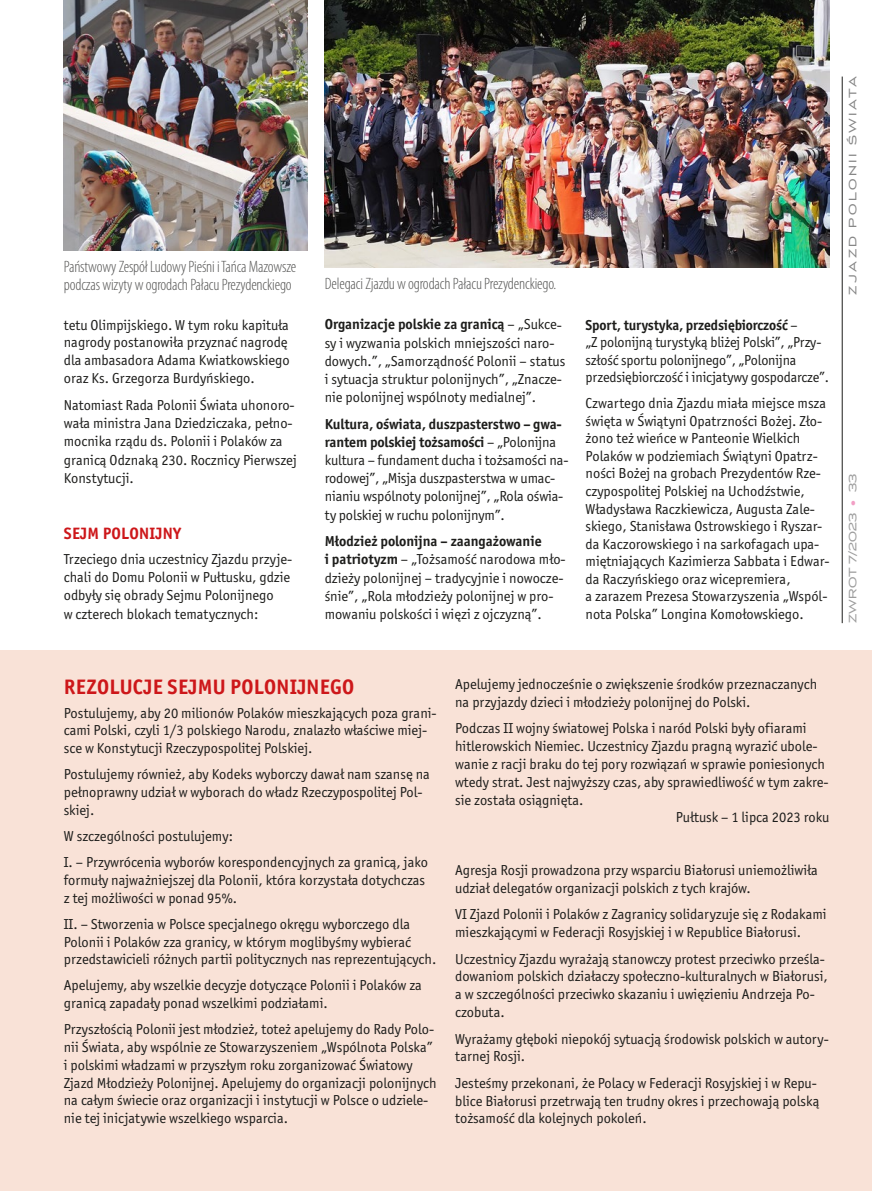
<style>
.page{position:relative;width:872px;height:1191px;background:#fff}
.page>*{position:absolute;margin:0;border:0;box-sizing:border-box;transform-origin:0 0}
.t1{font:700 21px "Officina Sans Itc TOT";letter-spacing:.015em;color:#cd171a}
.t2{font:300 condensed 16.5px/18px "Myriad Pro";letter-spacing:-.01em;color:#575756}
.t3{font:700 16.5px "Officina Sans Itc TOT";letter-spacing:.015em;color:#cd171a}
.t4{font:14.4px/17.5px "Officina Sans Itc TOT";color:#1d1d1b}
.t5{font:12px "Luxury Gold";letter-spacing:.2em;color:#878787}
.t6{font:12px "Luxury Gold";letter-spacing:.015em;color:#9d9d9d}
.s1{font-weight:700}
.s2{color:#f29fc5}
</style>
<div class="page">
<div style="left:0;top:651px;width:872px;height:540px;background:#f9e2d7"></div>
<hr style="left:842px;top:77px;width:1px;height:546px;background:#1d1d1b">
<img style="left:325px;top:0;width:504px;height:268px">
<img style="left:64px;top:0;width:244px;height:251px">
<p class="t2" style="left:64px;top:258px;width:234px">Państwowy Zespół Ludowy Pieśni i Tańca Mazowsze podczas wizyty w ogrodach Pałacu Prezydenckiego</p>
<p class="t4" style="left:64px;top:316px;width:227px">tetu Olimpijskiego. W tym roku kapituła nagrody postanowiła przyznać nagrodę dla ambasadora Adama Kwiatkowskiego oraz Ks. Grzegorza Burdyńskiego.</p>
<p class="t4" style="left:64px;top:396px;width:235px;line-height:18.3px">Natomiast Rada Polonii Świata uhonoro&shy;wała ministra Jana Dziedziczaka, pełno&shy;mocnika rządu ds. Polonii i Polaków za granicą Odznaką 230. Rocznicy Pierwszej Konstytucji.</p>
<p class="t3" style="left:64px;top:523px;width:119px">SEJM POLONIJNY</p>
<p class="t4" style="left:64px;top:550px;width:230px;line-height:18.3px">Trzeciego dnia uczestnicy Zjazdu przyje&shy;chali do Domu Polonii w Pułtusku, gdzie odbyły się obrady Sejmu Polonijnego<br>w czterech blokach tematycznych:</p>
<p class="t2" style="left:325px;top:275px;width:233px">Delegaci Zjazdu w ogrodach Pałacu Prezydenckiego.</p>
<p class="t4" style="left:325px;top:316px;width:242px;line-height:18.1px"><span class="s1">Organizacje polskie za granicą</span> – „Sukce&shy;sy i wyzwania polskich mniejszości naro&shy;dowych.”, „Samorządność Polonii – status i sytuacja struktur polonijnych”, „Znacze&shy;nie polonijnej wspólnoty medialnej”.</p>
<p class="t4" style="left:325px;top:415px;width:245px;line-height:18.1px"><span class="s1">Kultura, oświata, duszpasterstwo – gwa&shy;rantem polskiej tożsamości</span> – „Polonijna kultura – fundament ducha i tożsamości na&shy;rodowej”, „Misja duszpasterstwa w umac&shy;nianiu wspólnoty polonijnej”, „Rola oświa&shy;ty polskiej w ruchu polonijnym”.</p>
<p class="t4" style="left:325px;top:532px;width:242px;line-height:18.1px"><span class="s1">Młodzież polonijna – zaangażowanie<br>i patriotyzm</span> – „Tożsamość narodowa mło&shy;dzieży polonijnej – tradycyjnie i nowocze&shy;śnie”, „Rola młodzieży polonijnej w pro&shy;mowaniu polskości i więzi z ojczyzną”.</p>
<p class="t4" style="left:585px;top:316px;width:245px"><span class="s1">Sport, turystyka, przedsiębiorczość</span> –<br>„Z polonijną turystyką bliżej Polski”, „Przy&shy;szłość sportu polonijnego”, „Polonijna przedsiębiorczość i inicjatywy gospodarcze”.</p>
<p class="t4" style="left:585px;top:395px;width:245px">Czwartego dnia Zjazdu miała miejsce msza święta w Świątyni Opatrzności Bożej. Zło&shy;żono też wieńce w Panteonie Wielkich Polaków w podziemiach Świątyni Opatrz&shy;ności Bożej na grobach Prezydentów Rze&shy;czypospolitej Polskiej na Uchodźstwie, Władysława Raczkiewicza, Augusta Zale&shy;skiego, Stanisława Ostrowskiego i Ryszar&shy;da Kaczorowskiego i na sarkofagach upa&shy;miętniających Kazimierza Sabbata i Edwar&shy;da Raczyńskiego oraz wicepremiera,<br>a zarazem Prezesa Stowarzyszenia „Wspól&shy;nota Polska” Longina Komołowskiego.</p>
<p class="t5" style="left:846px;top:294px;width:219px;rotate:-90deg">ZJAZD POLONII ŚWIATA</p>
<p class="t6" style="left:846px;top:623px;width:151px;rotate:-90deg">ZWROT 7/2023 <span class="s2">•</span> 33</p>
<h1 class="t1" style="left:64px;top:673px;width:292px">REZOLUCJE SEJMU POLONIJNEGO</h1>
<p class="t4" style="left:64px;top:704px;width:374px">Postulujemy, aby 20 milionów Polaków mieszkających poza grani&shy;cami Polski, czyli 1/3 polskiego Narodu, znalazło właściwe miej&shy;sce w Konstytucji Rzeczypospolitej Polskiej.</p>
<p class="t4" style="left:64px;top:765px;width:368px">Postulujemy również, aby Kodeks wyborczy dawał nam szansę na pełnoprawny udział w wyborach do władz Rzeczypospolitej Pol&shy;skiej.</p>
<p class="t4" style="left:64px;top:823px;width:366px;line-height:26.2px">W szczególności postulujemy:<br>I. – Przywrócenia wyborów korespondencyjnych za granicą, jako</p>
<p class="t4" style="left:64px;top:871px;width:363px">formuły najważniejszej dla Polonii, która korzystała dotychczas z tej możliwości w ponad 95%.</p>
<p class="t4" style="left:64px;top:915px;width:374px">II. – Stworzenia w Polsce specjalnego okręgu wyborczego dla<br>Polonii i Polaków zza granicy, w którym moglibyśmy wybierać przedstawicieli różnych partii politycznych nas reprezentujących.</p>
<p class="t4" style="left:64px;top:976px;width:360px">Apelujemy, aby wszelkie decyzje dotyczące Polonii i Polaków za granicą zapadały ponad wszelkimi podziałami.</p>
<p class="t4" style="left:64px;top:1020px;width:374px">Przyszłością Polonii jest młodzież, toteż apelujemy do Rady Polo&shy;nii Świata, aby wspólnie ze Stowarzyszeniem „Wspólnota Polska” i polskimi władzami w przyszłym roku zorganizować Światowy Zjazd Młodzieży Polonijnej. Apelujemy do organizacji polonijnych na całym świecie oraz organizacji i instytucji w Polsce o udziele&shy;nie tej inicjatywie wszelkiego wsparcia.</p>
<p class="t4" style="left:455px;top:675px;width:363px">Apelujemy jednocześnie o zwiększenie środków przeznaczanych na przyjazdy dzieci i młodzieży polonijnej do Polski.</p>
<p class="t4" style="left:455px;top:719px;width:353px">Podczas II wojny światowej Polska i naród Polski były ofiarami</p>
<p class="t4" style="left:455px;top:737px;width:364px">hitlerowskich Niemiec. Uczestnicy Zjazdu pragną wyrazić ubole-</p>
<p class="t4" style="left:455px;top:755px;width:371px">wanie z racji braku do tej pory rozwiązań w sprawie poniesionych</p>
<p class="t4" style="left:455px;top:773px;width:375px">wtedy strat. Jest najwyższy czas, aby sprawiedliwość w tym zakre-</p>
<p class="t4" style="left:455px;top:791px;width:130px">sie została osiągnięta.</p>
<p class="t4" style="left:676px;top:809px;width:155px">Pułtusk – 1 lipca 2023 roku</p>
<p class="t4" style="left:455px;top:861px;width:364px">Agresja Rosji prowadzona przy wsparciu Białorusi uniemożliwiła udział delegatów organizacji polskich z tych krajów.</p>
<p class="t4" style="left:455px;top:905px;width:373px">VI Zjazd Polonii i Polaków z Zagranicy solidaryzuje się z Rodakami mieszkającymi w Federacji Rosyjskiej i w Republice Białorusi.</p>
<p class="t4" style="left:455px;top:950px;width:374px">Uczestnicy Zjazdu wyrażają stanowczy protest przeciwko prześla&shy;dowaniom polskich działaczy społeczno-kulturalnych w Białorusi, a w szczególności przeciwko skazaniu i uwięzieniu Andrzeja Po&shy;czobuta.</p>
<p class="t4" style="left:455px;top:1029px;width:375px">Wyrażamy głęboki niepokój sytuacją środowisk polskich w autory&shy;tarnej Rosji.</p>
<p class="t4" style="left:455px;top:1074px;width:366px">Jesteśmy przekonani, że Polacy w Federacji Rosyjskiej i w Repu&shy;blice Białorusi przetrwają ten trudny okres i przechowają polską tożsamość dla kolejnych pokoleń.</p>
</div>
